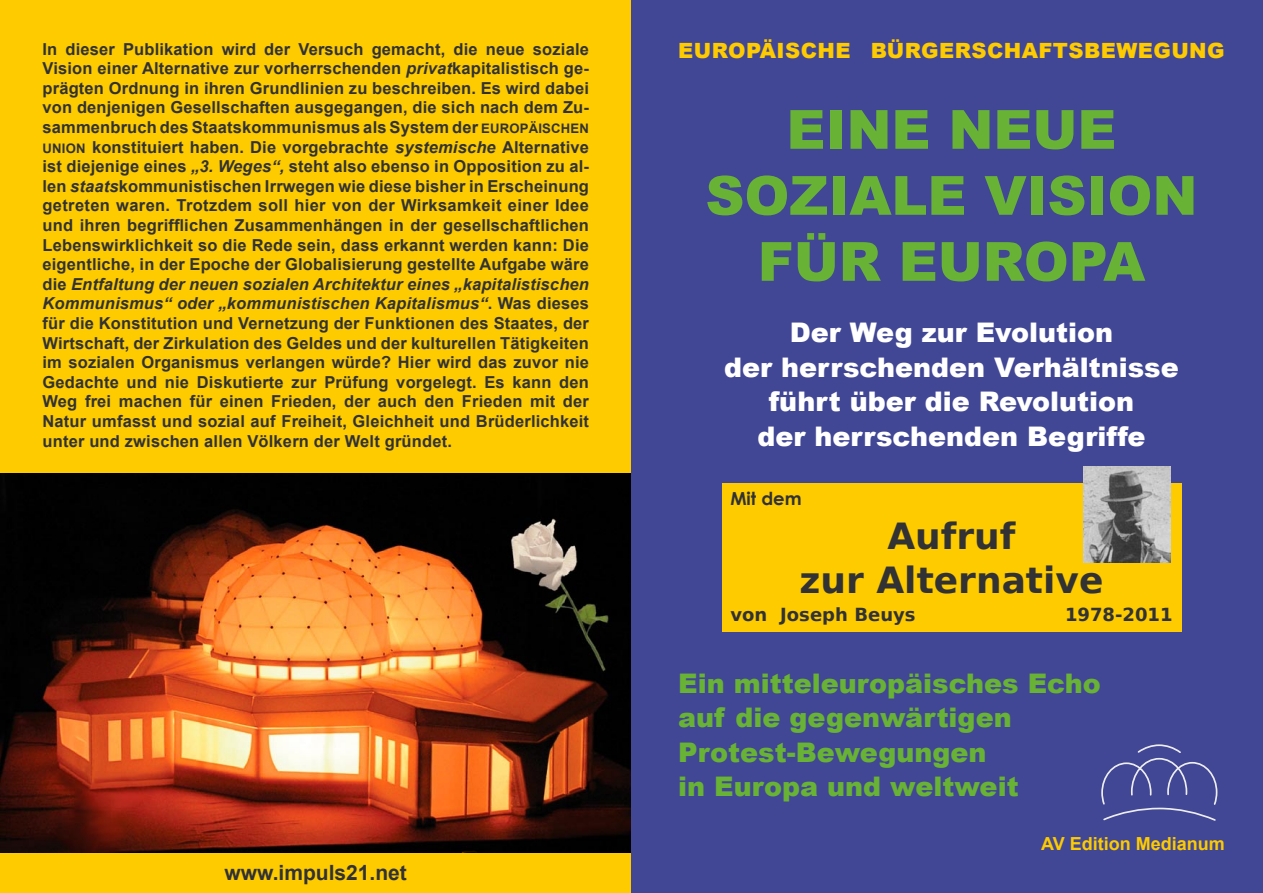
<style>
.page{position:relative;width:1263px;height:893px;background:#fff}
.page>*{position:absolute;margin:0;border:0;box-sizing:border-box;transform-origin:0 0}
.t1{font:900 54px/66px "Arial";color:#68b235;text-align:center}
.t2{font:700 36px/44.7px "DejaVu Sans";color:#323235;text-align:center}
.t3{font:900 27px/34.5px "Arial";color:#fff;text-align:center}
.t4{font:900 27px/34.5px "Arial";color:#68b235}
.t5{font:900 21px "Arial";letter-spacing:.02em;color:#fdcb00}
.t6{font:700 21px "Arial";color:#323235}
.t7{font:700 18px "DejaVu Sans";color:#323235}
.t8{font:700 18px "Arial";color:#fdcb00}
.t9{font:700 18px "Century Gothic";color:#323235}
.t10{font:700 16.5px/19.6px "Arial";letter-spacing:.01em;color:#323235;text-align:justify}
.s1{font-style:italic}
.s2{font-size:13.2px}
</style>
<div class="page">
<div style="left:0;top:0;width:631px;height:893px;background:#fdcb00"></div>
<img style="left:0;top:473px;width:631px;height:380px">
<div style="left:631px;top:0;width:632px;height:893px;background:#414695"></div>
<div style="left:722px;top:483px;width:459px;height:149px;background:#fdcb00"></div>
<img style="left:1083px;top:467px;width:87px;height:95px">
<svg style="left:1101px;top:744px;width:116px;height:77px"></svg>
<p class="t10" style="left:43px;top:39px;width:548px">In dieser Publikation wird der Versuch gemacht, die neue soziale Vision einer Alternative zur vorherrschenden <span class="s1">privat</span>kapitalistisch ge&shy;prägten Ordnung in ihren Grundlinien zu beschreiben. Es wird dabei von denjenigen Gesellschaften ausgegangen, die sich nach dem Zu&shy;sammenbruch des Staatskommunismus als System der <span class="s2">EUROPÄISCHEN UNION</span> konstituiert haben. Die vorgebrachte <span class="s1">systemische</span> Alternative ist diejenige eines <span class="s1">„3. Weges“,</span> steht also ebenso in Opposition zu al&shy;len <span class="s1">staats</span>kommunistischen Irrwegen wie diese bisher in Erscheinung getreten waren. Trotzdem soll hier von der Wirksamkeit einer Idee und ihren begrifflichen Zusammenhängen in der gesellschaftlichen Lebenswirklichkeit so die Rede sein, dass erkannt werden kann: Die eigentliche, in der Epoche der Globalisierung gestellte Aufgabe wäre die <span class="s1">Entfaltung der neuen sozialen Architektur eines „kapitalistischen Kommunismus“ oder „kommunistischen Kapitalismus“</span>. Was dieses für die Konstitution und Vernetzung der Funktionen des Staates, der Wirtschaft, der Zirkulation des Geldes und der kulturellen Tätigkeiten im sozialen Organismus verlangen würde? Hier wird das zuvor nie Gedachte und nie Diskutierte zur Prüfung vorgelegt. Es kann den Weg frei machen für einen Frieden, der auch den Frieden mit der Natur umfasst und sozial auf Freiheit, Gleichheit und Brüderlichkeit unter und zwischen allen Völkern der Welt gründet.</p>
<p class="t6" style="left:224px;top:858px;width:184px">www.impuls21.net</p>
<p class="t5" style="left:678px;top:35px;width:548px">EUROPÄISCHE BÜRGERSCHAFTSBEWEGUNG</p>
<h1 class="t1" style="left:705px;top:95px;width:493px">EINE NEUE<br>SOZIALE VISION<br>FÜR EUROPA</h1>
<h3 class="t3" style="left:724px;top:315px;width:456px">Der Weg zur Evolution<br>der herrschenden Verhältnisse führt über die Revolution<br>der herrschenden Begriffe</h3>
<p class="t9" style="left:730px;top:485px;width:73px">Mit dem</p>
<h2 class="t2" style="left:799px;top:513px;width:305px">Aufruf<br>zur Alternative</h2>
<p class="t7" style="left:730px;top:600px;width:187px">von Joseph Beuys</p>
<p class="t7" style="left:1065px;top:600px;width:109px">1978-2011</p>
<h3 class="t4" style="left:678px;top:665px;width:424px">Ein mitteleuropäisches Echo auf die gegenwärtigen<br>Protest-Bewegungen<br>in Europa und weltweit</h3>
<p class="t8" style="left:1041px;top:832px;width:185px">AV Edition Medianum</p>
</div>
